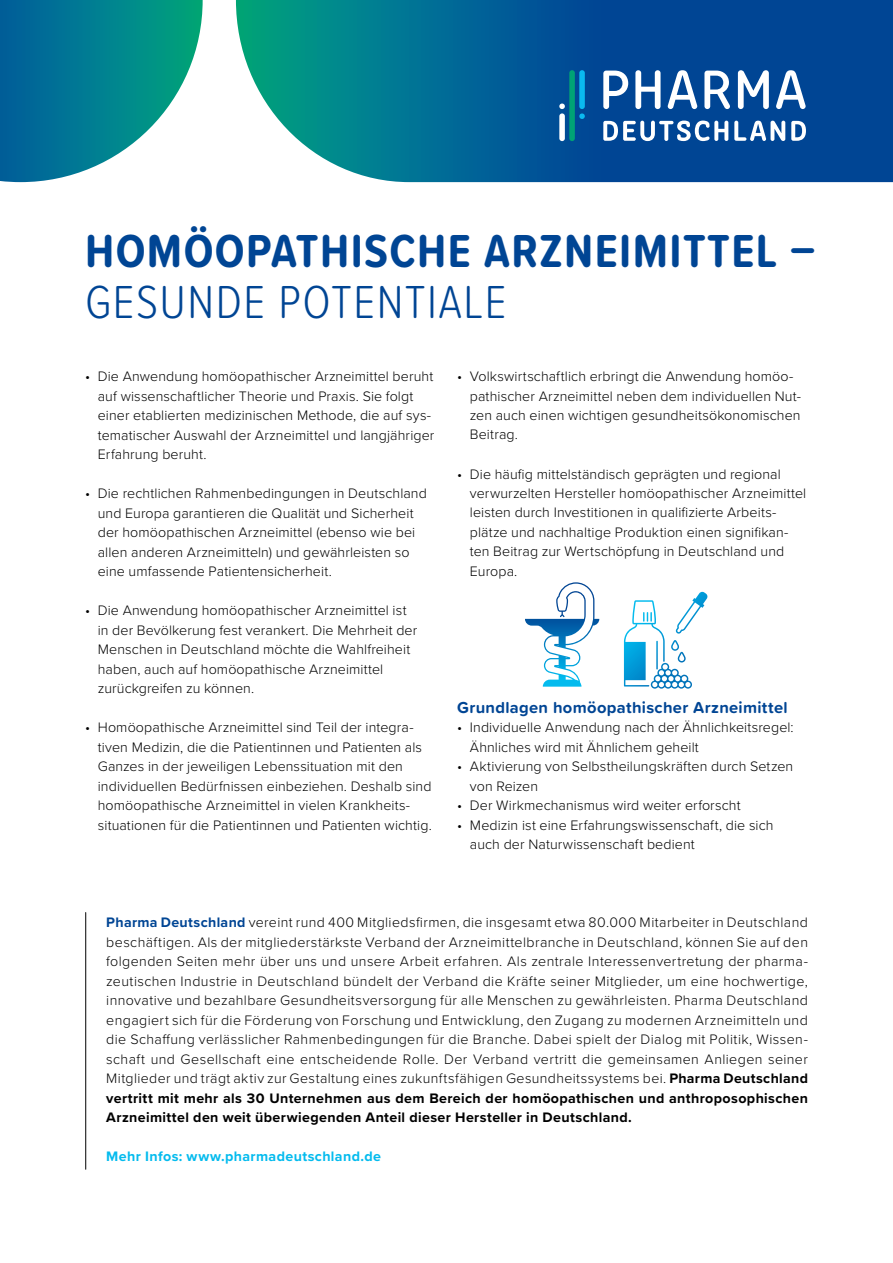
<style>
.page{position:relative;width:893px;height:1263px;background:#fff}
.page>*{position:absolute;margin:0;border:0;box-sizing:border-box;transform-origin:0 0}
.t1{font:700 48px "Proxima Soft Cond";letter-spacing:.03em;color:#004594}
.t2{font:300 48px "Proxima Soft Cond";letter-spacing:.03em;color:#004594}
.t3{font:700 16.5px "Proxima Soft";letter-spacing:.02em;color:#004594}
.t4{font:300 14.25px/19.5px "Proxima Nova";letter-spacing:.005em;color:#000}
.t5{font:700 14.25px "Proxima Nova";letter-spacing:.025em;color:#04bbee}
.s1{font-weight:700;color:#004594}
.s2{font-weight:700}
</style>
<div class="page">
<svg style="left:236px;top:0;width:657px;height:182px;background:#106899"></svg>
<svg style="left:0;top:0;width:203px;height:182px"></svg>
<svg style="left:603px;top:71px;width:25px;height:38px"></svg>
<svg style="left:635px;top:70px;width:25px;height:39px"></svg>
<svg style="left:668px;top:70px;width:29px;height:39px"></svg>
<svg style="left:704px;top:71px;width:26px;height:38px"></svg>
<svg style="left:738px;top:70px;width:31px;height:39px"></svg>
<svg style="left:776px;top:70px;width:30px;height:39px"></svg>
<svg style="left:603px;top:121px;width:125px;height:20px"></svg>
<svg style="left:734px;top:121px;width:51px;height:20px"></svg>
<svg style="left:791px;top:121px;width:15px;height:20px"></svg>
<div style="left:569px;top:70px;width:6px;height:71px;background:#00a375;border-radius:3px"></div>
<div style="left:579px;top:70px;width:6px;height:39px;background:#0abaf0;border-radius:3px"></div>
<div style="left:559px;top:113px;width:6px;height:28px;background:#fff;border-radius:3px"></div>
<svg style="left:579px;top:113px;width:6px;height:6px"></svg>
<svg style="left:559px;top:104px;width:6px;height:5px"></svg>
<svg style="left:624px;top:592px;width:84px;height:97px"></svg>
<svg style="left:525px;top:582px;width:74px;height:105px"></svg>
<hr style="left:85px;top:912px;width:1px;height:257px;background:#000">
<h1 class="t1" style="left:85px;top:215px;width:732px">HOMÖOPATHISCHE ARZNEIMITTEL –</h1>
<h1 class="t2" style="left:85px;top:266px;width:423px">GESUNDE POTENTIALE</h1>
<p class="t4" style="left:98px;top:366px;width:338px;text-indent:-13px">• Die Anwendung homöopathischer Arzneimittel beruht auf wissenschaftlicher Theorie und Praxis. Sie folgt einer etablierten medizinischen Methode, die auf sys&shy;tematischer Auswahl der Arzneimittel und langjähriger Erfahrung beruht.</p>
<p class="t4" style="left:98px;top:483px;width:331px;text-indent:-13px">• Die rechtlichen Rahmenbedingungen in Deutschland und Europa garantieren die Qualität und Sicherheit der homöopathischen Arzneimittel (ebenso wie bei allen anderen Arzneimitteln) und gewährleisten so eine umfassende Patientensicherheit.</p>
<p class="t4" style="left:98px;top:600px;width:321px;text-indent:-13px">• Die Anwendung homöopathischer Arzneimittel ist in der Bevölkerung fest verankert. Die Mehrheit der Menschen in Deutschland möchte die Wahlfreiheit haben, auch auf homöopathische Arzneimittel zurückgreifen zu können.</p>
<p class="t4" style="left:98px;top:717px;width:336px;text-indent:-13px">• Homöopathische Arzneimittel sind Teil der integra&shy;tiven Medizin, die die Patientinnen und Patienten als Ganzes in der jeweiligen Lebenssituation mit den individuellen Bedürfnissen einbeziehen. Deshalb sind homöopathische Arzneimittel in vielen Krankheits&shy;situationen für die Patientinnen und Patienten wichtig.</p>
<p class="t4" style="left:470px;top:366px;width:333px;text-indent:-13px">• Volkswirtschaftlich erbringt die Anwendung homöo&shy;pathischer Arzneimittel neben dem individuellen Nut&shy;zen auch einen wichtigen gesundheitsökonomischen Beitrag.</p>
<p class="t4" style="left:470px;top:463px;width:338px;text-indent:-13px">• Die häufig mittelständisch geprägten und regional verwurzelten Hersteller homöopathischer Arzneimittel leisten durch Investitionen in qualifizierte Arbeits&shy;plätze und nachhaltige Produktion einen signifikan&shy;ten Beitrag zur Wertschöpfung in Deutschland und Europa.</p>
<p class="t3" style="left:457px;top:695px;width:332px">Grundlagen homöopathischer Arzneimittel</p>
<p class="t4" style="left:470px;top:717px;width:325px;text-indent:-13px">• Individuelle Anwendung nach der Ähnlichkeitsregel:<br>Ähnliches wird mit Ähnlichem geheilt</p>
<p class="t4" style="left:470px;top:756px;width:325px;text-indent:-13px">• Aktivierung von Selbstheilungskräften durch Setzen von Reizen</p>
<p class="t4" style="left:457px;top:795px;width:285px">• Der Wirkmechanismus wird weiter erforscht</p>
<p class="t4" style="left:470px;top:814px;width:305px;text-indent:-13px">• Medizin ist eine Erfahrungswissenschaft, die sich auch der Naturwissenschaft bedient</p>
<p class="t4" style="left:106px;top:912px;width:703px;text-align:justify"><span class="s1">Pharma Deutschland</span> vereint rund 400 Mitgliedsfirmen, die insgesamt etwa 80.000 Mitarbeiter in Deutschland beschäftigen. Als der mitgliederstärkste Verband der Arzneimittelbranche in Deutschland, können Sie auf den folgenden Seiten mehr über uns und unsere Arbeit erfahren. Als zentrale Interessenvertretung der pharma&shy;zeutischen Industrie in Deutschland bündelt der Verband die Kräfte seiner Mitglieder, um eine hochwertige, innovative und bezahlbare Gesundheitsversorgung für alle Menschen zu gewährleisten. Pharma Deutschland engagiert sich für die Förderung von Forschung und Entwicklung, den Zugang zu modernen Arzneimitteln und die Schaffung verlässlicher Rahmenbedingungen für die Branche. Dabei spielt der Dialog mit Politik, Wissen&shy;schaft und Gesellschaft eine entscheidende Rolle. Der Verband vertritt die gemeinsamen Anliegen seiner Mitglieder und trägt aktiv zur Gestaltung eines zukunftsfähigen Gesundheitssystems bei. <span class="s2">Pharma Deutschland vertritt mit mehr als 30 Unternehmen aus dem Bereich der homöopathischen und anthroposophischen Arzneimittel den weit überwiegenden Anteil dieser Hersteller in Deutschland.</span></p>
<p class="t5" style="left:106px;top:1146px;width:276px">Mehr Infos: www.pharmadeutschland.de</p>
</div>
